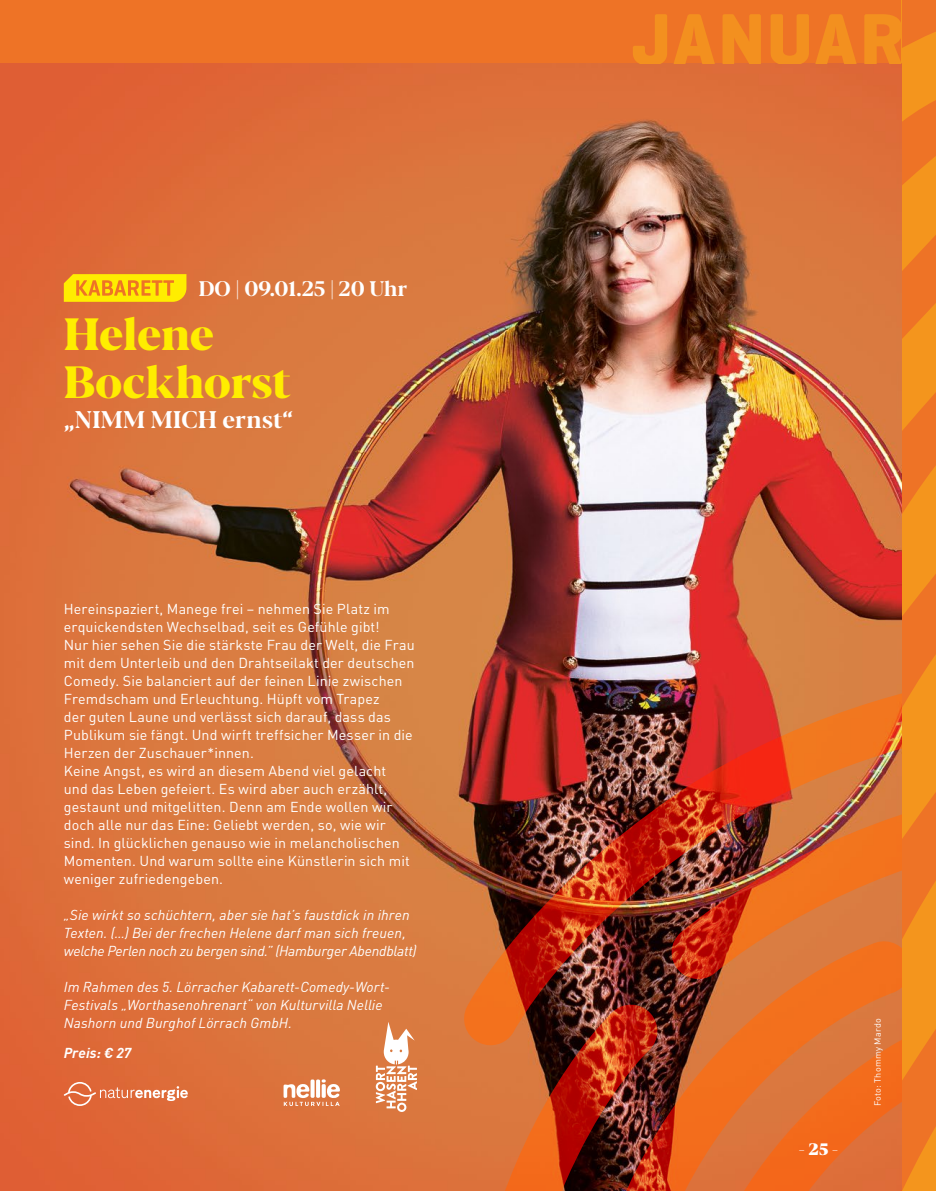
<style>
.page{position:relative;width:936px;height:1191px;background:#fff}
.page>*{position:absolute;margin:0;border:0;box-sizing:border-box;transform-origin:0 0}
.t1{font:700 75px "Geogrotesque";letter-spacing:.02em;color:#f3901f}
.t2{font:700 expanded 45px/48px "Blacker Pro Dis";letter-spacing:-.01em;color:#ffed00}
.t3{font:700 24px "Blacker Pro Dis";letter-spacing:.015em;color:#fff}
.t4{font:700 21px "Blacker Pro Dis";color:#fff}
.t5{font:800 16.5px "Blacker Pro Dis";color:#fff}
.t6{font:14.25px/18px "DINOT";letter-spacing:.01em;color:#fff}
.t7{font:italic 14.25px/18px "DINOT";letter-spacing:.005em;color:#fff}
.t8{font:italic 700 14.25px "DINOT";letter-spacing:.005em;color:#fff}
.t9{font:9px "DINOT";letter-spacing:.02em;color:#fff}
</style>
<div class="page">
<div style="left:0;top:0;width:935px;height:64px;background:#ee7326"></div>
<svg style="left:901px;top:0;width:34px;height:1191px"></svg>
<img style="left:0;top:64px;width:901px;height:1127px">
<svg style="left:0;top:676px;width:1px;height:515px"></svg>
<svg style="left:64px;top:1082px;width:124px;height:24px"></svg>
<svg style="left:64px;top:274px;width:122px;height:28px"></svg>
<img style="left:462px;top:676px;width:439px;height:515px">
<svg style="left:376px;top:1022px;width:41px;height:90px"></svg>
<svg style="left:283px;top:1079px;width:57px;height:27px"></svg>
<h3 class="t4" style="left:199px;top:273px;width:210px">DO | 09.01.25 | 20 Uhr</h3>
<h2 class="t2" style="left:64px;top:307px;width:228px">Helene<br>Bockhorst</h2>
<h3 class="t3" style="left:64px;top:402px;width:231px">„NIMM MICH ernst“</h3>
<p class="t6" style="left:64px;top:599px;width:352px">Hereinspaziert, Manege frei – nehmen Sie Platz im erquickendsten Wechselbad, seit es Gefühle gibt!<br>Nur hier sehen Sie die stärkste Frau der Welt, die Frau mit dem Unterleib und den Drahtseilakt der deutschen Comedy. Sie balanciert auf der feinen Linie zwischen Fremdscham und Erleuchtung. Hüpft vom Trapez<br>der guten Laune und verlässt sich darauf, dass das Publikum sie fängt. Und wirft treffsicher Messer in die Herzen der Zuschauer*innen.<br>Keine Angst, es wird an diesem Abend viel gelacht<br>und das Leben gefeiert. Es wird aber auch erzählt, gestaunt und mitgelitten. Denn am Ende wollen wir doch alle nur das Eine: Geliebt werden, so, wie wir sind. In glücklichen genauso wie in melancholischen Momenten. Und warum sollte eine Künstlerin sich mit weniger zufriedengeben.</p>
<p class="t7" style="left:64px;top:905px;width:354px">„Sie wirkt so schüchtern, aber sie hat’s faustdick in ihren<br>Texten. (…) Bei der frechen Helene darf man sich freuen, welche Perlen noch zu bergen sind.” (Hamburger Abendblatt)</p>
<p class="t7" style="left:64px;top:977px;width:328px">Im Rahmen des 5. Lörracher Kabarett-Comedy-Wort-<br>Festivals „Worthasenohrenart“ von Kulturvilla Nellie<br>Nashorn und Burghof Lörrach GmbH.</p>
<p class="t8" style="left:64px;top:1043px;width:69px">Preis: € 27</p>
<h1 class="t1" style="left:632px;top:-7px;width:274px">JANUAR</h1>
<p class="t5" style="left:798px;top:1136px;width:41px">- 25 -</p>
<p class="t9" style="left:871px;top:1106px;width:89px;rotate:-90deg">Foto: Thommy Mardo</p>
</div>
